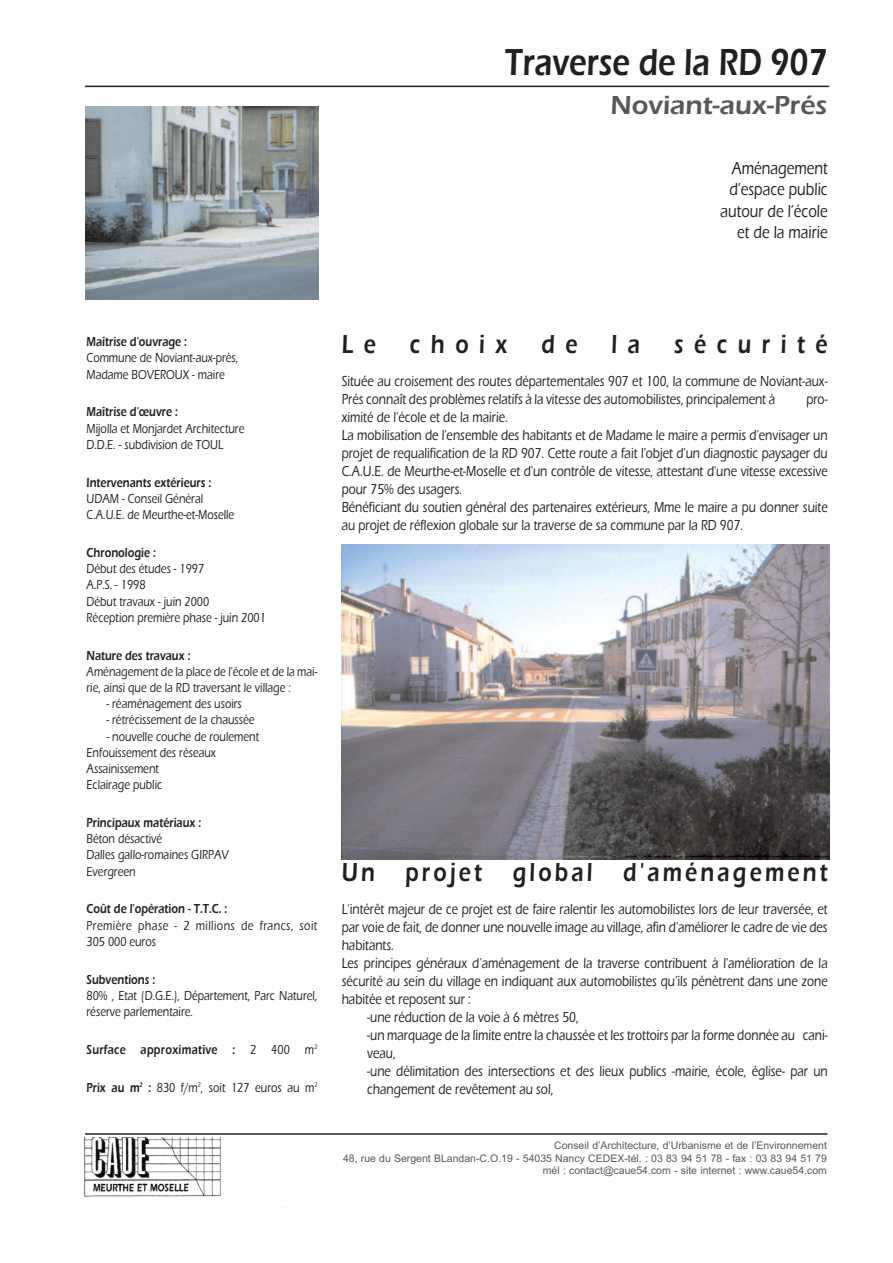
<style>
.page{position:relative;width:893px;height:1263px;background:#fff}
.page>*{position:absolute;margin:0;border:0;box-sizing:border-box;transform-origin:0 0}
.t1{font:600 39px "Eras ITC";color:#231f20;scale:.8 1}
.t2{font:600 27px "Eras ITC";letter-spacing:.145em;color:#231f20;scale:.8 1}
.t3{font:600 27px "Eras ITC";color:#57585a}
.t4{font:600 27px "Eras ITC";letter-spacing:.49em;color:#231f20;scale:.8 1}
.t5{font:500 18px/21.6px "Eras ITC";color:#231f20;text-align:right;scale:.8 1}
.t6{font:500 15px/18px "Eras ITC";color:#231f20;scale:.8 1}
.t7{font:500 13.5px/16.2px "Eras ITC";color:#231f20;scale:.8 1}
.t8{font:600 13.5px "Eras ITC";color:#231f20;scale:.8 1}
.t9{font:500 13.5px/16.2px "Eras ITC";letter-spacing:.04em;color:#231f20;scale:.8 1}
.t10{font:600 13.5px "Eras ITC";letter-spacing:.025em;color:#231f20;scale:.8 1}
.t11{font:10.5px/12.6px "Arial MS";color:#57585a;text-align:right}
.s1{font-weight:500}
.s2{font-weight:600}
</style>
<div class="page">
<hr style="left:85px;top:86px;width:744px;height:1px;background:#231f20">
<img style="left:84px;top:1137px;width:202px;height:71px">
<hr style="left:85px;top:1133px;width:742px;height:2px;background:#231f20">
<img style="left:341px;top:545px;width:488px;height:315px">
<img style="left:85px;top:106px;width:234px;height:193px">
<h1 class="t1" style="left:505px;top:39px;width:405px">Traverse de la RD 907</h1>
<h2 class="t3" style="left:611px;top:88px;width:218px">Noviant-aux-Prés</h2>
<p class="t5" style="left:721px;top:157px;width:135px">Aménagement d’espace public autour de l’école et de la mairie</p>
<p class="t8" style="left:87px;top:334px;width:127px">Maîtrise d'ouvrage :</p>
<p class="t7" style="left:87px;top:350px;width:191px">Commune de Noviant-aux-près,<br>Madame BOVEROUX - maire</p>
<p class="t8" style="left:87px;top:404px;width:116px">Maîtrise d'œuvre :</p>
<p class="t7" style="left:87px;top:420px;width:199px">Mijolla et Monjardet Architecture<br>D.D.E. - subdivision de TOUL</p>
<p class="t8" style="left:87px;top:474px;width:157px">Intervenants extérieurs :</p>
<p class="t7" style="left:87px;top:490px;width:186px">UDAM - Conseil Général<br>C.A.U.E. de Meurthe-et-Moselle</p>
<p class="t8" style="left:87px;top:544px;width:88px">Chronologie :</p>
<p class="t7" style="left:87px;top:560px;width:226px">Début des études - 1997<br>A.P.S. - 1998<br>Début travaux - juin 2000<br>Réception première phase - juin 2001</p>
<p class="t8" style="left:87px;top:647px;width:131px">Nature des travaux :</p>
<p class="t7" style="left:87px;top:663px;width:290px">Aménagement de la place de l'école et de la mai&shy;rie, ainsi que de la RD traversant le village :</p>
<p class="t7" style="left:107px;top:695px;width:171px">- réaménagement des usoirs</p>
<p class="t7" style="left:107px;top:711px;width:187px">- rétrécissement de la chaussée</p>
<p class="t7" style="left:87px;top:728px;width:217px;text-indent:20px">- nouvelle couche de roulement<br>Enfouissement des réseaux<br>Assainissement<br>Eclairage public</p>
<p class="t8" style="left:87px;top:814px;width:145px">Principaux matériaux :</p>
<p class="t7" style="left:87px;top:830px;width:179px">Béton désactivé<br>Dalles gallo-romaines GIRPAV<br>Evergreen</p>
<p class="t8" style="left:87px;top:901px;width:178px">Coût de l'opération - T.T.C. :</p>
<p class="t9" style="left:87px;top:917px;width:290px">Première phase - 2 millions de francs, soit<br>305 000 euros</p>
<p class="t8" style="left:87px;top:971px;width:87px">Subventions :</p>
<p class="t7" style="left:87px;top:987px;width:290px">80% , Etat (D.G.E.), Département, Parc Naturel, réserve parlementaire.</p>
<p class="t10" style="left:87px;top:1041px;width:290px">Surface approximative : <span class="s1">2 400 m</span><sup>2</sup></p>
<p class="t7" style="left:87px;top:1079px;width:290px"><span class="s2">Prix au m</span><sup>2</sup> <span class="s2">:</span> 830 f/m<sup>2</sup>, soit 127 euros au m<sup>2</sup></p>
<h2 class="t2" style="left:342px;top:328px;width:44px">L e</h2>
<h2 class="t2" style="left:410px;top:328px;width:124px">choix</h2>
<h2 class="t2" style="left:541px;top:328px;width:47px">d e</h2>
<h2 class="t2" style="left:612px;top:328px;width:37px">l a</h2>
<h2 class="t4" style="left:674px;top:328px;width:194px">sécurité</h2>
<p class="t6" style="left:342px;top:372px;width:609px">Située au croisement des routes départementales 907 et 100, la commune de Noviant-aux-<br>Prés connaît des problèmes relatifs à la vitesse des automobilistes, principalement à</p>
<p class="t6" style="left:806px;top:390px;width:28px">pro-</p>
<p class="t6" style="left:342px;top:408px;width:609px">ximité de l'école et de la mairie.<br>La mobilisation de l'ensemble des habitants et de Madame le maire a permis d'envisager un projet de requalification de la RD 907. Cette route a fait l'objet d'un diagnostic paysager du C.A.U.E. de Meurthe-et-Moselle et d'un contrôle de vitesse, attestant d'une vitesse excessive pour 75% des usagers.<br>Bénéficiant du soutien général des partenaires extérieurs, Mme le maire a pu donner suite au projet de réflexion globale sur la traverse de sa commune par la RD 907.</p>
<h2 class="t2" style="left:342px;top:855px;width:609px">Un projet global d'aménagement</h2>
<p class="t6" style="left:342px;top:899px;width:609px">L'intérêt majeur de ce projet est de faire ralentir les automobilistes lors de leur traversée, et</p>
<p class="t6" style="left:342px;top:917px;width:609px">par voie de fait, de donner une nouvelle image au village, afin d'améliorer le cadre de vie des</p>
<p class="t6" style="left:342px;top:935px;width:67px">habitants.</p>
<p class="t6" style="left:342px;top:953px;width:609px">Les principes généraux d’aménagement de la traverse contribuent à l'amélioration de la</p>
<p class="t6" style="left:342px;top:971px;width:609px">sécurité au sein du village en indiquant aux automobilistes qu’ils pénètrent dans une zone</p>
<p class="t6" style="left:342px;top:989px;width:163px">habitée et reposent sur :</p>
<p class="t6" style="left:367px;top:1007px;width:266px">-une réduction de la voie à 6 mètres 50,</p>
<p class="t6" style="left:367px;top:1025px;width:577px">-un marquage de la limite entre la chaussée et les trottoirs par la forme donnée au cani-</p>
<p class="t6" style="left:367px;top:1043px;width:37px">veau,</p>
<p class="t6" style="left:367px;top:1061px;width:577px">-une délimitation des intersections et des lieux publics -mairie, école, église- par un</p>
<p class="t6" style="left:367px;top:1079px;width:234px">changement de revêtement au sol,</p>
<p class="t11" style="left:343px;top:1139px;width:485px">Conseil d’Architecture, d’Urbanisme et de l’Environnement<br>48, rue du Sergent BLandan-C.O.19 - 54035 Nancy CEDEX-tél. : 03 83 94 51 78 - fax : 03 83 94 51 79 mél : contact@caue54.com - site internet : www.caue54.com</p>
</div>
